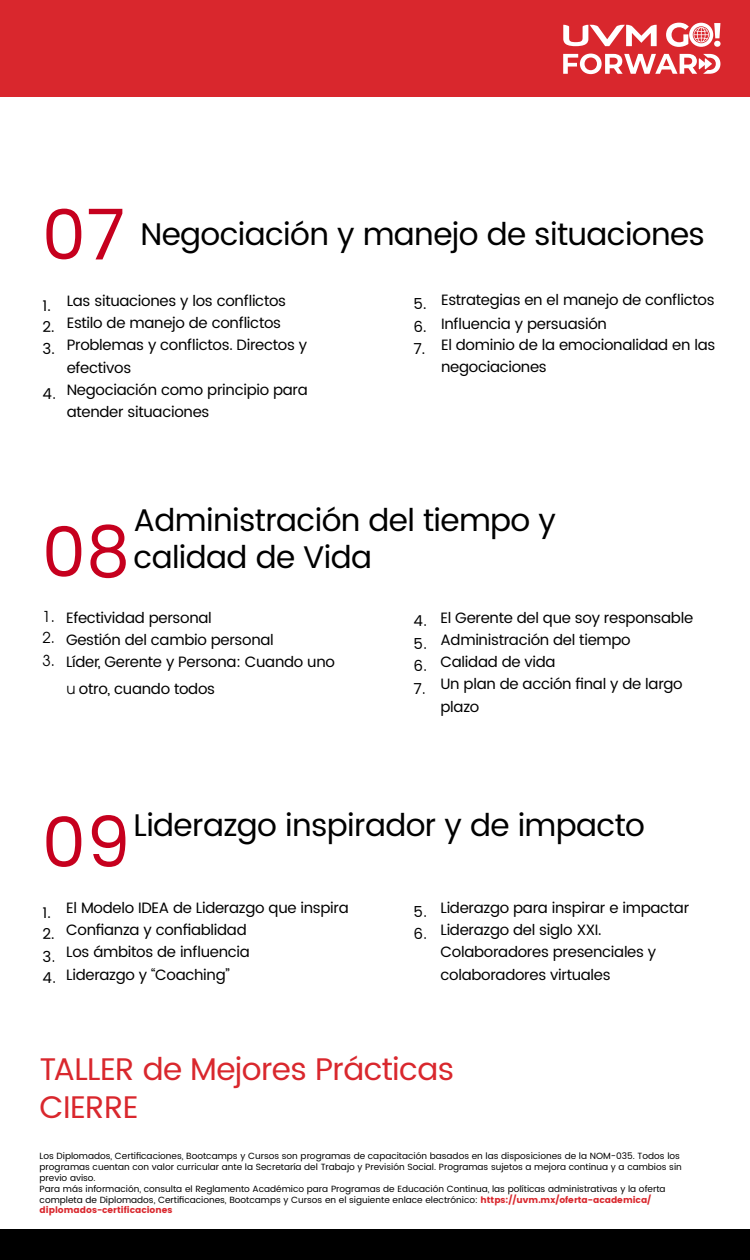
<style>
.page{position:relative;width:750px;height:1260px;background:#fff}
.page>*{position:absolute;margin:0;border:0;box-sizing:border-box;transform-origin:0 0}
.t1{font:69.6px "Poppins";color:#c6001e}
.t2{font:31.35px "Poppins";letter-spacing:-.02em;color:#000}
.t3{font:31.35px/37.5px "Poppins";letter-spacing:-.02em;color:#d9272d}
.t4{font:15px/22.2px "Poppins";letter-spacing:-.02em;color:#000}
.t5{font:15px/21px "ITC Avant Garde Std";color:#000}
.t6{font:9px/10.8px "Poppins";color:#000}
.s1{font-family:"ITC Avant Garde Std"}
.s2{color:#d9272d}
</style>
<div class="page">
<div style="left:0;top:0;width:750px;height:97px;background:#d9272d"></div>
<svg style="left:563px;top:25px;width:94px;height:21px"></svg>
<svg style="left:666px;top:23px;width:54px;height:24px"></svg>
<svg style="left:563px;top:54px;width:157px;height:20px"></svg>
<div style="left:0;top:1230px;width:750px;height:30px;background:#000"></div>
<h1 class="t1" style="left:42px;top:185px;width:85px">07</h1>
<h2 class="t2" style="left:141px;top:211px;width:566px">Negociación y manejo de situaciones</h2>
<p class="t4" style="left:67px;top:290px;width:242px">Las situaciones y los conflictos<br>Estilo de manejo de conflictos<br>Problemas y conflictos. Directos y efectivos</p>
<p class="t4" style="left:67px;top:379px;width:243px">Negociación como principio para atender situaciones</p>
<p class="t4" style="left:441px;top:289px;width:275px;line-height:23.1px">Estrategias en el manejo de conflictos<br>Influencia y persuasión</p>
<p class="t4" style="left:441px;top:334px;width:276px">El dominio de la emocionalidad en las negociaciones</p>
<p class="t4" style="left:414px;top:293px;width:15px;text-align:justify">5.<br>6.<br>7.</p>
<p class="t4" style="left:43px;top:295px;width:14px;line-height:21px">1.<br>2.</p>
<p class="t4" style="left:43px;top:338px;width:14px">3.</p>
<p class="t4" style="left:43px;top:383px;width:15px">4<span class="s1">.</span></p>
<h1 class="t1" style="left:42px;top:502px;width:90px">08</h1>
<h2 class="t2" style="left:134px;top:497px;width:424px">Administración del tiempo y</h2>
<h2 class="t2" style="left:134px;top:535px;width:240px">calidad de Vida</h2>
<p class="t5" style="left:43px;top:606px;width:14px">1.<br>2.</p>
<p class="t5" style="left:43px;top:650px;width:14px">3.</p>
<p class="t4" style="left:66px;top:607px;width:270px">Efectividad personal<br>Gestión del cambio personal<br>Líder, Gerente y Persona: Cuando uno</p>
<p class="t4" style="left:67px;top:678px;width:150px"><span class="s1">u</span> otro, cuando todos</p>
<p class="t4" style="left:414px;top:610px;width:15px;text-align:justify">4<span class="s1">.<br></span>5<span class="s1">.<br></span>6<span class="s1">.<br></span>7<span class="s1">.</span></p>
<p class="t4" style="left:441px;top:607px;width:254px">El Gerente del que soy responsable<br>Administración del tiempo<br>Calidad de vida<br>Un plan de acción final y de largo plazo</p>
<h2 class="t2" style="left:134px;top:802px;width:513px">Liderazgo inspirador y de impacto</h2>
<h1 class="t1" style="left:42px;top:792px;width:90px">09</h1>
<p class="t4" style="left:66px;top:897px;width:284px">El Modelo IDEA de Liderazgo que inspira<br>Confianza y confiablidad<br>Los ámbitos de influencia<br>Liderazgo y “Coaching”</p>
<p class="t4" style="left:441px;top:897px;width:250px">Liderazgo para inspirar e impactar<br>Liderazgo del siglo XXI.<br>Colaboradores presenciales y colaboradores virtuales</p>
<p class="t4" style="left:414px;top:901px;width:15px">5<span class="s1">.<br></span>6<span class="s1">.</span></p>
<p class="t4" style="left:43px;top:903px;width:14px;line-height:21px">1.<br>2.</p>
<p class="t4" style="left:43px;top:946px;width:15px;line-height:21px">3<span class="s1">.<br></span>4<span class="s1">.</span></p>
<h2 class="t3" style="left:40px;top:1051px;width:416px">TALLER de Mejores Prácticas<br>CIERRE</h2>
<p class="t6" style="left:40px;top:1151px;width:644px">Los Diplomados, Certificaciones, Bootcamps y Cursos son programas de capacitación basados en las disposiciones de la NOM-035. Todos los programas cuentan con valor curricular ante la Secretaría del Trabajo y Previsión Social. Programas sujetos a mejora continua y a cambios sin previo aviso.<br>Para más información, consulta el Reglamento Académico para Programas de Educación Continua, las políticas administrativas y la oferta completa de Diplomados, Certificaciones, Bootcamps y Cursos en el siguiente enlace electrónico: <span class="s2">https://uvm.mx/oferta-academica/ diplomados-certificaciones</span></p>
</div>
